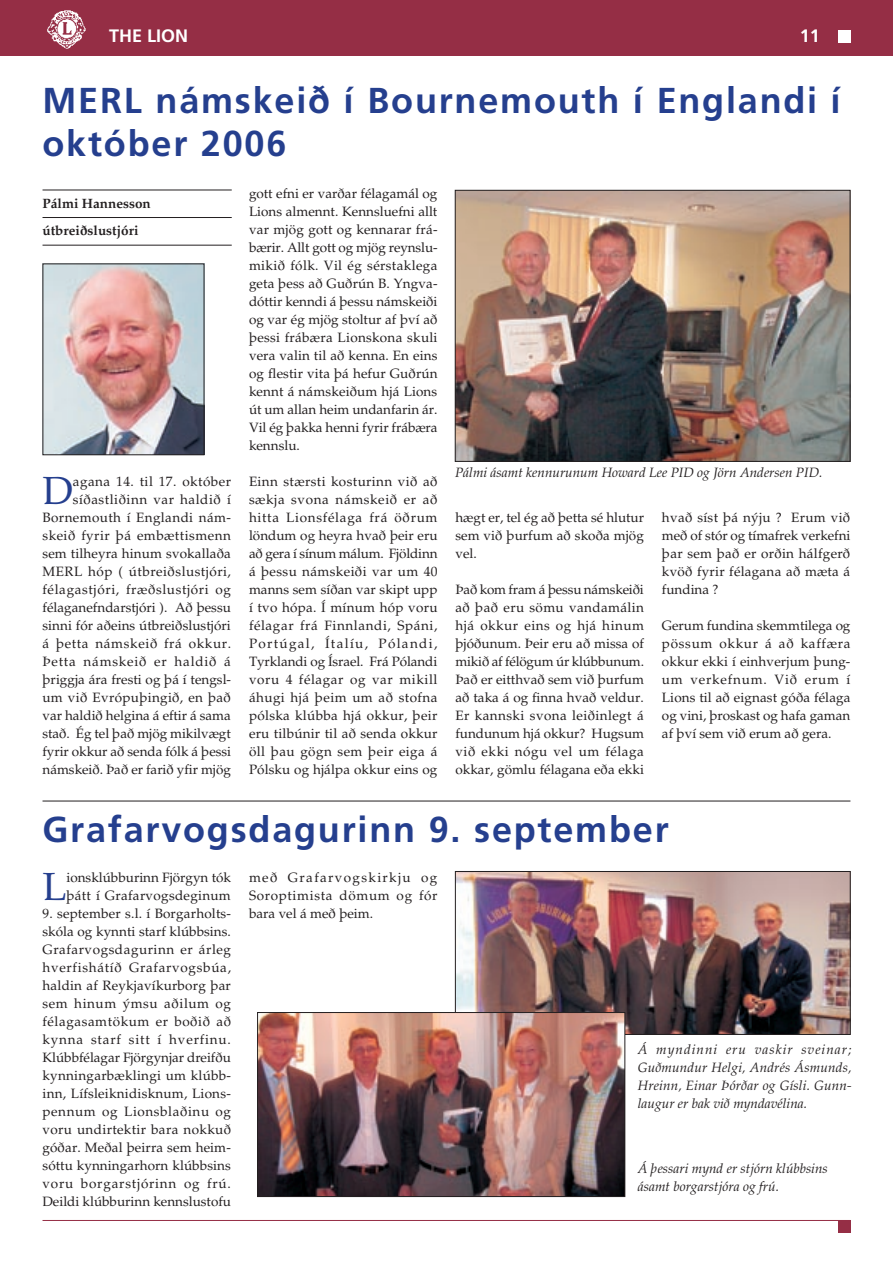
<style>
.page{position:relative;width:893px;height:1263px;background:#fff}
.page>*{position:absolute;margin:0;border:0;box-sizing:border-box;transform-origin:0 0}
.t1{font:39.15px "Palatino";color:#253f8e}
.t2{font:700 36px/43.2px "Frutiger";letter-spacing:.05em;color:#253f8e}
.t3{font:700 18px "Frutiger";color:#fff}
.t4{font:13.5px/18px "Palatino";letter-spacing:.005em;color:#231f20;text-align:justify}
.t5{font:italic 13.5px/18px "Palatino";color:#231f20;text-align:justify}
.t6{font:700 13.5px/27px "Palatino";color:#231f20}
</style>
<div class="page">
<div style="left:0;top:0;width:893px;height:55px;background:#952e45"></div>
<div style="left:838px;top:1220px;width:12px;height:13px;background:#952e45"></div>
<div style="left:838px;top:30px;width:12px;height:13px;background:#fff"></div>
<img style="left:47px;top:10px;width:39px;height:39px">
<hr style="left:43px;top:190px;width:189px;height:1px;background:#231f20">
<hr style="left:43px;top:217px;width:189px;height:1px;background:#231f20">
<hr style="left:43px;top:245px;width:189px;height:1px;background:#231f20">
<img style="left:457px;top:192px;width:391px;height:268px">
<div style="left:455px;top:190px;width:395px;height:272px;border:1px solid #231f20"></div>
<img style="left:457px;top:873px;width:391px;height:160px">
<div style="left:455px;top:871px;width:395px;height:164px;border:1px solid #231f20"></div>
<img style="left:259px;top:1014px;width:364px;height:181px">
<div style="left:257px;top:1012px;width:368px;height:185px;border:1px solid #231f20"></div>
<hr style="left:43px;top:801px;width:807px;height:1px;background:#231f20">
<hr style="left:43px;top:1220px;width:807px;height:1px;background:#952e45">
<img style="left:45px;top:266px;width:157px;height:187px">
<div style="left:43px;top:264px;width:161px;height:191px;border:1px solid #231f20"></div>
<h3 class="t3" style="left:109px;top:26px;width:81px">THE LION</h3>
<h3 class="t3" style="left:800px;top:26px;width:22px">11</h3>
<h2 class="t2" style="left:43px;top:79px;width:800px">MERL námskeið í Bournemouth í Englandi í október 2006</h2>
<p class="t6" style="left:43px;top:190px;width:110px">Pálmi Hannesson útbreiðslustjóri</p>
<p class="t4" style="left:43px;top:473px;width:190px;text-align:right">agana 14. til 17. október síðastliðinn var haldið í<br>Bornemouth í Englandi nám&shy;skeið fyrir þá embættismenn sem tilheyra hinum svokallaða<br>MERL hóp ( útbreiðslustjóri, félagastjóri, fræðslustjóri og félaganefndarstjóri ). Að þessu sinni fór aðeins útbreiðslustjóri á þetta námskeið frá okkur.<br>Þetta námskeið er haldið á þriggja ára fresti og þá í tengsl&shy;um við Evrópuþingið, en það var haldið helgina á eftir á sama stað. Ég tel það mjög mikilvægt fyrir okkur að senda fólk á þessi námskeið. Það er farið yfir mjög</p>
<h1 class="t1" style="left:43px;top:468px;width:32px">D</h1>
<p class="t4" style="left:249px;top:185px;width:190px">gott efni er varðar félagamál og Lions almennt. Kennsluefni allt var mjög gott og kennarar frá&shy;bærir. Allt gott og mjög reynslu&shy;mikið fólk. Vil ég sérstaklega geta þess að Guðrún B. Yngva&shy;dóttir kenndi á þessu námskeiði og var ég mjög stoltur af því að þessi frábæra Lionskona skuli vera valin til að kenna. En eins og flestir vita þá hefur Guðrún kennt á námskeiðum hjá Lions út um allan heim undanfarin ár.<br>Vil ég þakka henni fyrir frábæra kennslu.</p>
<p class="t4" style="left:249px;top:473px;width:190px">Einn stærsti kosturinn við að sækja svona námskeið er að hitta Lionsfélaga frá öðrum löndum og heyra hvað þeir eru að gera í sínum málum. Fjöldinn á þessu námskeiði var um 40 manns sem síðan var skipt upp í tvo hópa. Í mínum hóp voru félagar frá Finnlandi, Spáni, Portúgal, Ítalíu, Pólandi, Tyrklandi og Ísrael. Frá Pólandi voru 4 félagar og var mikill áhugi hjá þeim um að stofna pólska klúbba hjá okkur, þeir eru tilbúnir til að senda okkur öll þau gögn sem þeir eiga á Pólsku og hjálpa okkur eins og</p>
<p class="t5" style="left:455px;top:464px;width:369px">Pálmi ásamt kennurunum Howard Lee PID og Jörn Andersen PID.</p>
<p class="t4" style="left:455px;top:509px;width:190px">hægt er, tel ég að þetta sé hlutur sem við þurfum að skoða mjög vel.</p>
<p class="t4" style="left:455px;top:581px;width:190px">Það kom fram á þessu námskeiði að það eru sömu vandamálin hjá okkur eins og hjá hinum þjóðunum. Þeir eru að missa of mikið af félögum úr klúbbunum.<br>Það er eitthvað sem við þurfum að taka á og finna hvað veldur.<br>Er kannski svona leiðinlegt á fundunum hjá okkur? Hugsum við ekki nógu vel um félaga okkar, gömlu félagana eða ekki</p>
<p class="t4" style="left:662px;top:509px;width:190px">hvað síst þá nýju ? Erum við með of stór og tímafrek verkefni þar sem það er orðin hálfgerð kvöð fyrir félagana að mæta á fundina ?</p>
<p class="t4" style="left:662px;top:617px;width:190px">Gerum fundina skemmtilega og pössum okkur á að kaffæra okkur ekki í einhverjum þung&shy;um verkefnum. Við erum í Lions til að eignast góða félaga og vini, þroskast og hafa gaman af því sem við erum að gera.</p>
<h2 class="t2" style="left:43px;top:808px;width:628px">Grafarvogsdagurinn 9. september</h2>
<h1 class="t1" style="left:43px;top:864px;width:25px">L</h1>
<p class="t4" style="left:66px;top:869px;width:166px">ionsklúbburinn Fjörgyn tók þátt í Grafarvogsdeginum</p>
<p class="t4" style="left:43px;top:905px;width:190px">9. september s.l. í Borgar-holts&shy;skóla og kynnti starf klúbbsins.<br>Grafarvogsdagurinn er árleg hverfishátíð Grafarvogsbúa, haldin af Reykjavíkurborg þar sem hinum ýmsu aðilum og félagasamtökum er boðið að kynna starf sitt í hverfinu.<br>Klúbbfélagar Fjörgynjar dreifðu kynningarbæklingi um klúbb&shy;inn, Lífsleiknidisknum, Lions&shy;pennum og Lionsblaðinu og voru undirtektir bara nokkuð góðar. Meðal þeirra sem heim&shy;sóttu kynningarhorn klúbbsins voru borgarstjórinn og frú.<br>Deildi klúbburinn kennslustofu</p>
<p class="t4" style="left:249px;top:869px;width:190px">með Grafarvogskirkju og Soroptimista dömum og fór bara vel á með þeim.</p>
<p class="t5" style="left:638px;top:1041px;width:215px">Á myndinni eru vaskir sveinar; Guðmundur Helgi, Andrés Ásmunds, Hreinn, Einar Þórðar og Gísli. Gunn&shy;laugur er bak við myndavélina.</p>
<p class="t5" style="left:638px;top:1159px;width:191px">Á þessari mynd er stjórn klúbbsins ásamt borgarstjóra og frú.</p>
</div>
